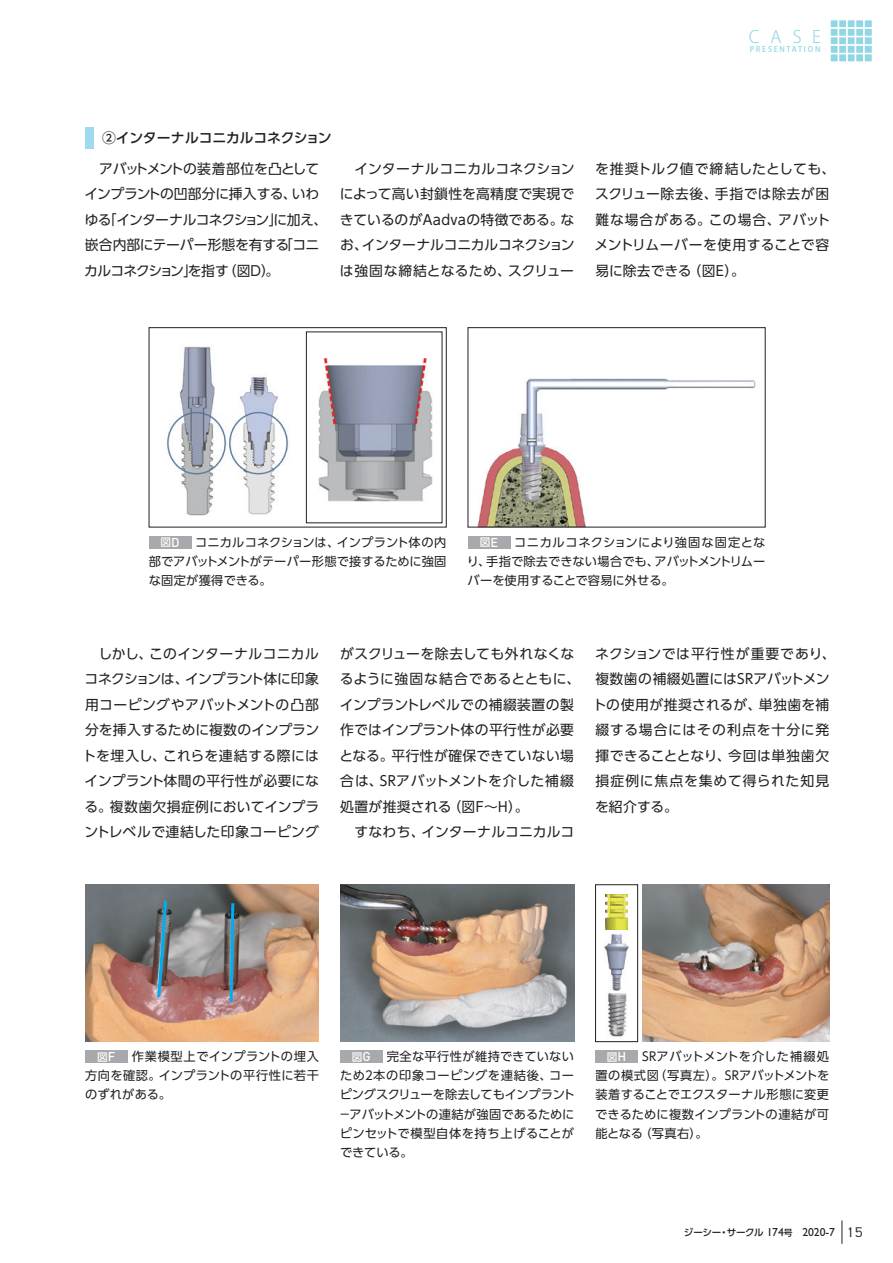
<style>
.page{position:relative;width:893px;height:1263px;background:#fff}
.page>*{position:absolute;margin:0;border:0;box-sizing:border-box;transform-origin:0 0}
.t1{font:300 16.95px "Koz Go Pro";color:#91d6e3}
.t2{font:13.8px/25.5px "UD Shin Go Pr 6 N";letter-spacing:.01em;color:#231f20;text-align:justify}
.t3{font:13.8px/25.5px "UD Shin Go Pr 6 N";letter-spacing:.04em;color:#231f20}
.t4{font:13.8px/25.5px "UD Shin Go Pr 6 N";letter-spacing:-.04em;color:#231f20}
.t5{font:13.8px/25.5px "UD Shin Go Pr 6 N";letter-spacing:.03em;color:#231f20}
.t6{font:500 13.8px "UD Shin Go Pr 6 N";letter-spacing:-.01em;color:#231f20}
.t7{font:12.15px/19.2px "UD Shin Go Pr 6 N";letter-spacing:.01em;color:#231f20;text-align:justify}
.t8{font:500 10.65px "UD Shin Go Pr 6 N";color:#fff}
.t9{font:500 9.6px "UD Shin Go Pro";letter-spacing:-.045em;color:#231f20}
.t10{font:500 7.65px "Koz Go Pro";letter-spacing:.22em;color:#91d6e3}
.s1{font-family:"UD Shin Go C Oniz Pr 6 N"}
.s2{font-family:"DINOT";font-size:12.75px}
.s3{font-family:"Gill Sans Std";font-weight:400;font-size:11.7px}
.s4{font-size:8.7px}
.s5{font-family:"Copperplate Gothic Std 29 AB";font-weight:400;font-size:13.35px}
</style>
<div class="page">
<img style="left:340px;top:884px;width:234px;height:158px">
<img style="left:642px;top:884px;width:187px;height:158px">
<div style="left:595px;top:884px;width:43px;height:158px;border:1px solid #231f20"></div>
<img style="left:604px;top:934px;width:25px;height:57px">
<img style="left:605px;top:894px;width:23px;height:35px">
<img style="left:608px;top:993px;width:19px;height:44px">
<div style="left:85px;top:1050px;width:43px;height:13px;background:#a8a9ad"></div>
<div style="left:340px;top:1050px;width:43px;height:13px;background:#a8a9ad"></div>
<div style="left:595px;top:1050px;width:43px;height:13px;background:#a8a9ad"></div>
<div style="left:85px;top:128px;width:9px;height:21px;background:#9edbee"></div>
<div style="left:149px;top:327px;width:297px;height:200px;border:1px solid #231f20"></div>
<img style="left:167px;top:346px;width:122px;height:170px">
<img style="left:318px;top:359px;width:115px;height:143px">
<img style="left:477px;top:378px;width:279px;height:147px">
<div style="left:468px;top:327px;width:297px;height:200px;border:1px solid #231f20"></div>
<div style="left:149px;top:536px;width:42px;height:13px;background:#a8a9ad"></div>
<div style="left:468px;top:536px;width:42px;height:13px;background:#a8a9ad"></div>
<img style="left:85px;top:884px;width:234px;height:158px">
<svg style="left:156px;top:897px;width:13px;height:103px"></svg>
<svg style="left:228px;top:900px;width:8px;height:105px"></svg>
<div style="left:830px;top:20px;width:8px;height:8px;background:#91d6e3"></div>
<div style="left:829px;top:19px;width:10px;height:10px;border:2px solid #fff"></div>
<div style="left:838px;top:20px;width:9px;height:8px;background:#91d6e3"></div>
<div style="left:838px;top:19px;width:10px;height:10px;border:2px solid #fff"></div>
<div style="left:847px;top:20px;width:8px;height:8px;background:#91d6e3"></div>
<div style="left:846px;top:19px;width:10px;height:10px;border:2px solid #fff"></div>
<div style="left:855px;top:20px;width:9px;height:8px;background:#91d6e3"></div>
<div style="left:855px;top:19px;width:10px;height:10px;border:2px solid #fff"></div>
<div style="left:864px;top:20px;width:8px;height:8px;background:#91d6e3"></div>
<div style="left:863px;top:19px;width:10px;height:10px;border:2px solid #fff"></div>
<div style="left:830px;top:28px;width:8px;height:9px;background:#91d6e3"></div>
<div style="left:829px;top:27px;width:10px;height:10px;border:2px solid #fff"></div>
<div style="left:838px;top:28px;width:9px;height:9px;background:#91d6e3"></div>
<div style="left:838px;top:27px;width:10px;height:10px;border:2px solid #fff"></div>
<div style="left:847px;top:28px;width:8px;height:9px;background:#91d6e3"></div>
<div style="left:846px;top:27px;width:10px;height:10px;border:2px solid #fff"></div>
<div style="left:855px;top:28px;width:9px;height:9px;background:#91d6e3"></div>
<div style="left:855px;top:27px;width:10px;height:10px;border:2px solid #fff"></div>
<div style="left:864px;top:28px;width:8px;height:9px;background:#91d6e3"></div>
<div style="left:863px;top:27px;width:10px;height:10px;border:2px solid #fff"></div>
<div style="left:830px;top:37px;width:8px;height:8px;background:#91d6e3"></div>
<div style="left:829px;top:36px;width:10px;height:10px;border:2px solid #fff"></div>
<div style="left:838px;top:37px;width:9px;height:8px;background:#91d6e3"></div>
<div style="left:838px;top:36px;width:10px;height:10px;border:2px solid #fff"></div>
<div style="left:847px;top:37px;width:8px;height:8px;background:#91d6e3"></div>
<div style="left:846px;top:36px;width:10px;height:10px;border:2px solid #fff"></div>
<div style="left:855px;top:37px;width:9px;height:8px;background:#91d6e3"></div>
<div style="left:855px;top:36px;width:10px;height:10px;border:2px solid #fff"></div>
<div style="left:864px;top:37px;width:8px;height:8px;background:#91d6e3"></div>
<div style="left:863px;top:36px;width:10px;height:10px;border:2px solid #fff"></div>
<div style="left:830px;top:45px;width:8px;height:9px;background:#91d6e3"></div>
<div style="left:829px;top:44px;width:10px;height:10px;border:2px solid #fff"></div>
<div style="left:838px;top:45px;width:9px;height:9px;background:#91d6e3"></div>
<div style="left:838px;top:44px;width:10px;height:10px;border:2px solid #fff"></div>
<div style="left:847px;top:45px;width:8px;height:9px;background:#91d6e3"></div>
<div style="left:846px;top:44px;width:10px;height:10px;border:2px solid #fff"></div>
<div style="left:855px;top:45px;width:9px;height:9px;background:#91d6e3"></div>
<div style="left:855px;top:44px;width:10px;height:10px;border:2px solid #fff"></div>
<div style="left:864px;top:45px;width:8px;height:9px;background:#91d6e3"></div>
<div style="left:863px;top:44px;width:10px;height:10px;border:2px solid #fff"></div>
<div style="left:830px;top:54px;width:8px;height:8px;background:#91d6e3"></div>
<div style="left:829px;top:53px;width:10px;height:10px;border:2px solid #fff"></div>
<div style="left:838px;top:54px;width:9px;height:8px;background:#91d6e3"></div>
<div style="left:838px;top:53px;width:10px;height:10px;border:2px solid #fff"></div>
<div style="left:847px;top:54px;width:8px;height:8px;background:#91d6e3"></div>
<div style="left:846px;top:53px;width:10px;height:10px;border:2px solid #fff"></div>
<div style="left:855px;top:54px;width:9px;height:8px;background:#91d6e3"></div>
<div style="left:855px;top:53px;width:10px;height:10px;border:2px solid #fff"></div>
<div style="left:864px;top:54px;width:8px;height:8px;background:#91d6e3"></div>
<div style="left:863px;top:53px;width:10px;height:10px;border:2px solid #fff"></div>
<svg style="left:842px;top:1220px;width:1px;height:24px"></svg>
<p class="t6" style="left:102px;top:127px;width:231px">②インターナルコニカルコネクション</p>
<p class="t1" style="left:749px;top:26px;width:74px">CASE</p>
<p class="t10" style="left:750px;top:45px;width:72px">PRESENTATION</p>
<p class="t4" style="left:84px;top:155px;width:245px">　アバットメントの装着部位を凸としてインプラントの凹部分に挿入する、いわゆる「インターナルコネクション」に加え、嵌合内部にテーパー形態を有する「コニカルコネクション」を指す（図<span class="s1">D</span>）。</p>
<p class="t2" style="left:340px;top:155px;width:236px">　インターナルコニカルコネクションによって高い封鎖性を高精度で実現できているのが<span class="s1">Aadva</span>の特徴である。なお、インターナルコニカルコネクションは強固な締結となるため、スクリュー</p>
<p class="t5" style="left:594px;top:155px;width:242px">を推奨トルク値で締結したとしても、スクリュー除去後、手指では除去が困難な場合がある。この場合、アバットメントリムーバーを使用することで容易に除去できる（図<span class="s1">E</span>）。</p>
<p class="t7" style="left:149px;top:532px;width:299px;text-indent:46px">コニカルコネクションは、インプラント体の内部でアバットメントがテーパー形態で接するために強固な固定が獲得できる。</p>
<p class="t7" style="left:467px;top:532px;width:300px;text-indent:47px">コニカルコネクションにより強固な固定となり、手指で除去できない場合でも、アバットメントリムーバーを使用することで容易に外せる。</p>
<p class="t8" style="left:161px;top:533px;width:21px">図<span class="s2">D</span></p>
<p class="t8" style="left:480px;top:533px;width:20px">図<span class="s2">E</span></p>
<p class="t2" style="left:83px;top:640px;width:238px">　しかし、このインターナルコニカルコネクションは、インプラント体に印象用コーピングやアバットメントの凸部分を挿入するために複数のインプラントを埋入し、これらを連結する際にはインプラント体間の平行性が必要になる。複数歯欠損症例においてインプラントレベルで連結した印象コーピング</p>
<p class="t2" style="left:339px;top:640px;width:242px;text-align:left">がスクリューを除去しても外れなくなるように強固な結合であるとともに、インプラントレベルでの補綴装置の製作ではインプラント体の平行性が必要となる。平行性が確保できていない場合は、<span class="s1">SR</span>アバットメントを介した補綴処置が推奨される（図<span class="s1">F</span>～<span class="s1">H</span>）。<br>　すなわち、インターナルコニカルコ</p>
<p class="t3" style="left:593px;top:640px;width:244px">ネクションでは平行性が重要であり、複数歯の補綴処置には<span class="s1">SR</span>アバットメントの使用が推奨されるが、単独歯を補綴する場合にはその利点を十分に発揮できることとなり、今回は単独歯欠損症例に焦点を集めて得られた知見を紹介する。</p>
<p class="t7" style="left:85px;top:1046px;width:235px;text-indent:47px">作業模型上でインプラントの埋入方向を確認。インプラントの平行性に若干のずれがある。</p>
<p class="t7" style="left:339px;top:1046px;width:238px;text-indent:48px">完全な平行性が維持できていないため<span class="s1">2</span>本の印象コーピングを連結後、コーピングスクリューを除去してもインプラント－アバットメントの連結が強固であるためにピンセットで模型自体を持ち上げることができている。</p>
<p class="t7" style="left:595px;top:1046px;width:236px;text-indent:47px"><span class="s1">SR</span>アバットメントを介した補綴処置の模式図（写真左）。<span class="s1">SR</span>アバットメントを装着することでエクスターナル形態に変更できるために複数インプラントの連結が可能となる（写真右）。</p>
<p class="t8" style="left:97px;top:1048px;width:20px">図<span class="s2">F</span></p>
<p class="t8" style="left:352px;top:1048px;width:20px">図<span class="s2">G</span></p>
<p class="t8" style="left:607px;top:1048px;width:21px">図<span class="s2">H</span></p>
<p class="t9" style="left:684px;top:1225px;width:180px">ジーシー・サークル <span class="s3">174</span><span class="s4">号</span> <span class="s3">2020-7</span> <span class="s5">15</span></p>
</div>
